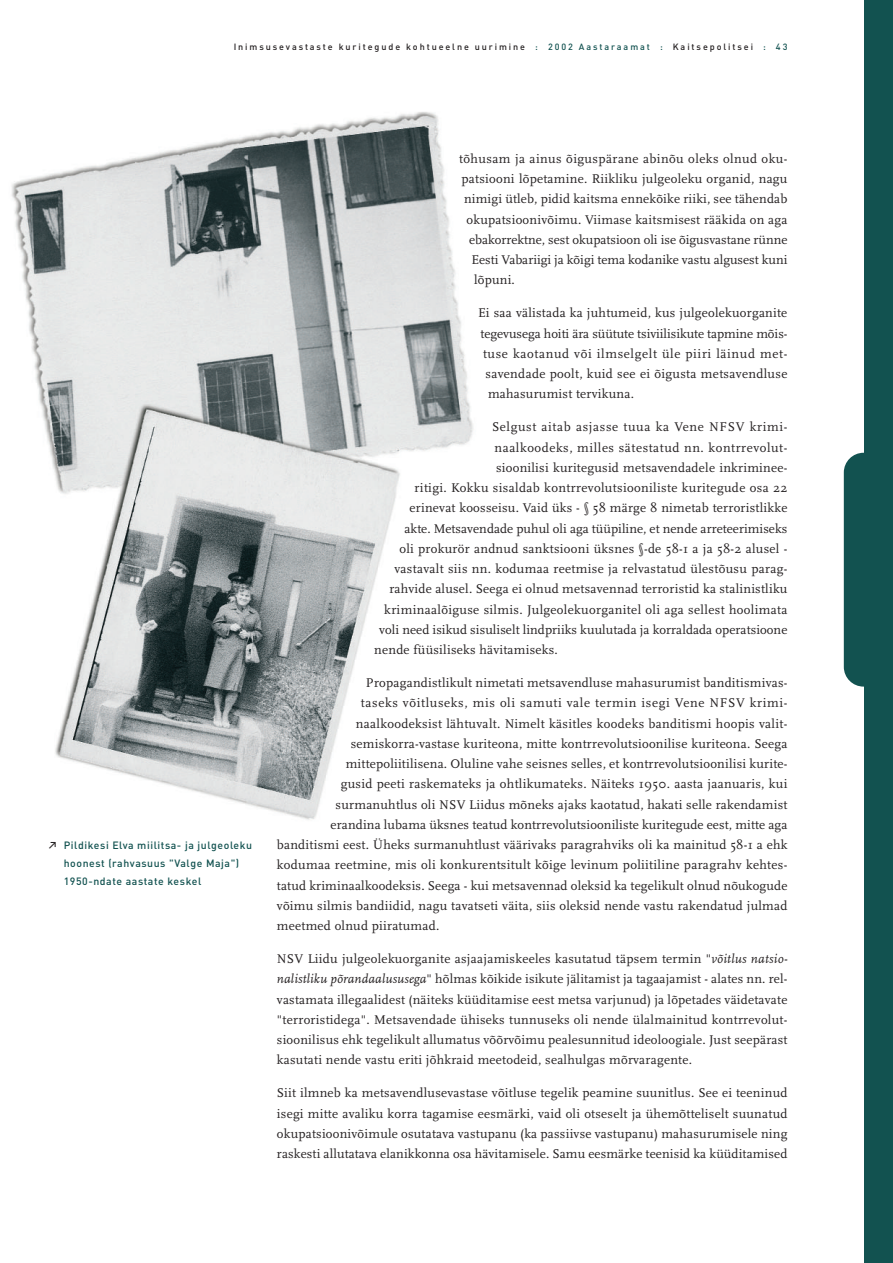
<style>
.page{position:relative;width:893px;height:1263px;background:#fff}
.page>*{position:absolute;margin:0;border:0;box-sizing:border-box;transform-origin:0 0}
.t1{font:13.2px/20.2px "Scala";letter-spacing:.02em;color:#231f20;text-align:justify}
.t2{font:13.2px "Scala";color:#231f20}
.t3{font:13.2px "Scala";letter-spacing:.05em;color:#231f20}
.t4{font:13.2px "Scala";letter-spacing:.04em;color:#231f20}
.t5{font:500 10.5px/18px "DIN";letter-spacing:.055em;color:#125250}
.t6{font:500 9px "DIN";letter-spacing:.215em;color:#231f20}
.s1{color:#125250}
.s2{font-family:"Info Text Medium Caps";font-weight:400;color:#231f20}
.s3{font-style:italic}
</style>
<div class="page">
<img style="left:11px;top:112px;width:463px;height:708px">
<div style="left:864px;top:0;width:28px;height:1263px;background:#125250"></div>
<div style="left:843px;top:453px;width:43px;height:234px;background:#125250;border-radius:20px"></div>
<p class="t6" style="left:234px;top:43px;width:555px">Inimsusevastaste kuritegude kohtueelne uurimine <span class="s1">: 2002 Aastaraamat :</span> Kaitsepolitsei <span class="s1">: 43</span></p>
<p class="t5" style="left:64px;top:838px;width:190px;text-indent:-15px"><span class="s2">∑</span> Pildikesi Elva miilitsa- ja julgeoleku hoonest (rahvasuus "Valge Maja")<br>1950-ndate aastate keskel</p>
<p class="t1" style="left:459px;top:149px;width:330px">tõhusam ja ainus õiguspärane abinõu oleks olnud oku-</p>
<p class="t1" style="left:461px;top:170px;width:327px">patsiooni lõpetamine. Riikliku julgeoleku organid, nagu</p>
<p class="t1" style="left:464px;top:190px;width:325px">nimigi ütleb, pidid kaitsma ennekõike riiki, see tähendab</p>
<p class="t1" style="left:466px;top:210px;width:322px">okupatsioonivõimu. Viimase kaitsmisest rääkida on aga</p>
<p class="t2" style="left:469px;top:234px;width:320px">ebakorrektne, sest okupatsioon oli ise õigusvastane rünne</p>
<p class="t2" style="left:471px;top:254px;width:317px">Eesti Vabariigi ja kõigi tema kodanike vastu algusest kuni</p>
<p class="t1" style="left:474px;top:271px;width:42px">lõpuni.</p>
<p class="t1" style="left:478px;top:304px;width:311px">Ei saa välistada ka juhtumeid, kus julgeolekuorganite</p>
<p class="t2" style="left:480px;top:328px;width:308px">tegevusega hoiti ära süütute tsiviilisikute tapmine mõis-</p>
<p class="t3" style="left:483px;top:348px;width:306px">tuse kaotanud või ilmselgelt üle piiri läinud met-</p>
<p class="t1" style="left:485px;top:365px;width:303px">savendade poolt, kuid see ei õigusta metsavendluse</p>
<p class="t1" style="left:488px;top:385px;width:147px">mahasurumist tervikuna.</p>
<p class="t3" style="left:492px;top:422px;width:297px">Selgust aitab asjasse tuua ka Vene NFSV krimi-</p>
<p class="t4" style="left:494px;top:442px;width:294px">naalkoodeks, milles sätestatud nn. kontrrevolut-</p>
<p class="t1" style="left:496px;top:458px;width:293px">sioonilisi kuritegusid metsavendadele inkriminee-</p>
<p class="t1" style="left:414px;top:479px;width:374px">ritigi. Kokku sisaldab kontrrevolutsiooniliste kuritegude osa 22</p>
<p class="t1" style="left:409px;top:499px;width:379px">erinevat koosseisu. Vaid üks - § 58 märge 8 nimetab terroristlikke</p>
<p class="t1" style="left:404px;top:519px;width:384px">akte. Metsavendade puhul oli aga tüüpiline, et nende arreteerimiseks</p>
<p class="t1" style="left:399px;top:539px;width:389px">oli prokurör andnud sanktsiooni üksnes §-de 58-1 a ja 58-2 alusel -</p>
<p class="t1" style="left:394px;top:560px;width:394px">vastavalt siis nn. kodumaa reetmise ja relvastatud ülestõusu parag-</p>
<p class="t1" style="left:389px;top:580px;width:399px">rahvide alusel. Seega ei olnud metsavennad terroristid ka stalinistliku</p>
<p class="t1" style="left:384px;top:600px;width:404px">kriminaalõiguse silmis. Julgeolekuorganitel oli aga sellest hoolimata</p>
<p class="t1" style="left:379px;top:620px;width:410px">voli need isikud sisuliselt lindpriiks kuulutada ja korraldada operatsioone</p>
<p class="t1" style="left:374px;top:641px;width:185px">nende füüsiliseks hävitamiseks.</p>
<p class="t1" style="left:366px;top:674px;width:423px">Propagandistlikult nimetati metsavendluse mahasurumist banditismivas-</p>
<p class="t3" style="left:361px;top:698px;width:428px">taseks võitluseks, mis oli samuti vale termin isegi Vene NFSV krimi-</p>
<p class="t1" style="left:356px;top:714px;width:433px">naalkoodeksist lähtuvalt. Nimelt käsitles koodeks banditismi hoopis valit-</p>
<p class="t1" style="left:351px;top:734px;width:438px">semiskorra-vastase kuriteona, mitte kontrrevolutsioonilise kuriteona. Seega</p>
<p class="t1" style="left:346px;top:755px;width:443px">mittepoliitilisena. Oluline vahe seisnes selles, et kontrrevolutsioonilisi kurite-</p>
<p class="t1" style="left:341px;top:775px;width:448px">gusid peeti raskemateks ja ohtlikumateks. Näiteks 1950. aasta jaanuaris, kui</p>
<p class="t1" style="left:335px;top:795px;width:453px">surmanuhtlus oli NSV Liidus mõneks ajaks kaotatud, hakati selle rakendamist</p>
<p class="t1" style="left:330px;top:815px;width:458px">erandina lubama üksnes teatud kontrrevolutsiooniliste kuritegude eest, mitte aga</p>
<p class="t1" style="left:277px;top:836px;width:512px">banditismi eest. Üheks surmanuhtlust väärivaks paragrahviks oli ka mainitud 58-1 a ehk</p>
<p class="t1" style="left:277px;top:856px;width:512px">kodumaa reetmine, mis oli konkurentsitult kõige levinum poliitiline paragrahv kehtes-</p>
<p class="t1" style="left:277px;top:876px;width:512px">tatud kriminaalkoodeksis. Seega - kui metsavennad oleksid ka tegelikult olnud nõukogude</p>
<p class="t1" style="left:277px;top:896px;width:512px">võimu silmis bandiidid, nagu tavatseti väita, siis oleksid nende vastu rakendatud julmad</p>
<p class="t1" style="left:277px;top:917px;width:164px">meetmed olnud piiratumad.</p>
<p class="t1" style="left:277px;top:950px;width:512px">NSV Liidu julgeolekuorganite asjaajamiskeeles kasutatud täpsem termin "<span class="s3">võitlus natsio&shy;nalistliku põrandaalususega</span>" hõlmas kõikide isikute jälitamist ja tagaajamist - alates nn. rel&shy;vastamata illegaalidest (näiteks küüditamise eest metsa varjunud) ja lõpetades väidetavate "terroristidega". Metsavendade ühiseks tunnuseks oli nende ülalmainitud kontrrevolut&shy;sioonilisus ehk tegelikult allumatus võõrvõimu pealesunnitud ideoloogiale. Just seepärast kasutati nende vastu eriti jõhkraid meetodeid, sealhulgas mõrvaragente.</p>
<p class="t1" style="left:277px;top:1084px;width:512px">Siit ilmneb ka metsavendlusevastase võitluse tegelik peamine suunitlus. See ei teeninud isegi mitte avaliku korra tagamise eesmärki, vaid oli otseselt ja ühemõtteliselt suunatud okupatsioonivõimule osutatava vastupanu (ka passiivse vastupanu) mahasurumisele ning raskesti allutatava elanikkonna osa hävitamisele. Samu eesmärke teenisid ka küüditamised</p>
</div>
